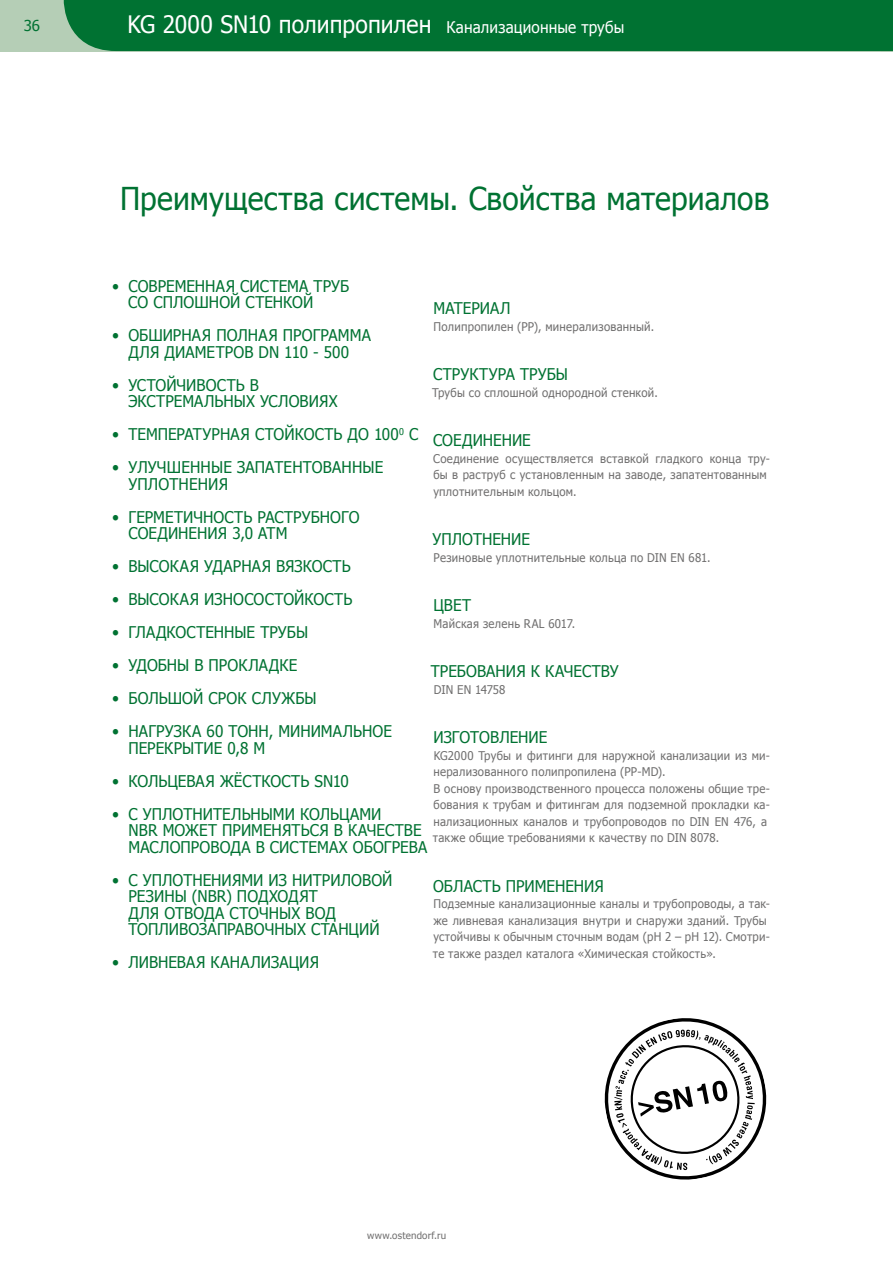
<style>
.page{position:relative;width:893px;height:1263px;background:#fff}
.page>*{position:absolute;margin:0;border:0;box-sizing:border-box;transform-origin:0 0}
.t1{font:31.5px "Tahoma";letter-spacing:.005em;color:#007232;scale:.95 1}
.t2{font:24px "Tahoma";letter-spacing:.005em;color:#fff;scale:.95 1}
.t3{font:16.2px/16.5px "Tahoma";letter-spacing:.005em;color:#007232;scale:.95 1}
.t4{font:15px "Tahoma";color:#007232}
.t5{font:12px/16.5px "Tahoma";letter-spacing:.02em;color:#706f6f;scale:.95 1}
.t6{font:12px "Tahoma";letter-spacing:-.005em;color:#706f6f;scale:.95 1}
.t7{font:9.75px "Tahoma";letter-spacing:.02em;color:#706f6f}
.s1{font-size:16.2px}
</style>
<div class="page">
<svg style="left:604px;top:1018px;width:163px;height:162px"></svg>
<div style="left:0;top:0;width:893px;height:51px;background:#b5ceb6"></div>
<div style="left:64px;top:0;width:829px;height:51px;background:#007232"></div>
<p class="t4" style="left:24px;top:16px;width:18px">36</p>
<h2 class="t2" style="left:128px;top:8px;width:524px">KG 2000 SN10 полипропилен <span class="s1">Канализационные трубы</span></h2>
<h1 class="t1" style="left:120px;top:178px;width:685px">Преимущества системы. Свойства материалов</h1>
<h3 class="t3" style="left:128px;top:277px;width:234px;text-indent:-16px">• СОВРЕМЕННАЯ СИСТЕМА ТРУБ<br>СО СПЛОШНОЙ СТЕНКОЙ</h3>
<h3 class="t3" style="left:112px;top:326px;width:274px;text-align:center">• ОБШИРНАЯ ПОЛНАЯ ПРОГРАММА<br>ДЛЯ ДИАМЕТРОВ DN 110 - 500</h3>
<h3 class="t3" style="left:128px;top:376px;width:222px;text-indent:-16px">• УСТОЙЧИВОСТЬ В<br>ЭКСТРЕМАЛЬНЫХ УСЛОВИЯХ</h3>
<h3 class="t3" style="left:112px;top:425px;width:324px">• ТЕМПЕРАТУРНАЯ СТОЙКОСТЬ ДО 100<sup>0</sup> С</h3>
<h3 class="t3" style="left:128px;top:458px;width:270px;text-indent:-16px">• УЛУЧШЕННЫЕ ЗАПАТЕНТОВАННЫЕ<br>УПЛОТНЕНИЯ</h3>
<h3 class="t3" style="left:128px;top:508px;width:245px;text-indent:-16px">• ГЕРМЕТИЧНОСТЬ РАСТРУБНОГО<br>СОЕДИНЕНИЯ 3,0 АТМ</h3>
<h3 class="t3" style="left:112px;top:557px;width:253px">• ВЫСОКАЯ УДАРНАЯ ВЯЗКОСТЬ</h3>
<h3 class="t3" style="left:112px;top:590px;width:254px">• ВЫСОКАЯ ИЗНОСОСТОЙКОСТЬ</h3>
<h3 class="t3" style="left:112px;top:623px;width:208px">• ГЛАДКОСТЕННЫЕ ТРУБЫ</h3>
<h3 class="t3" style="left:112px;top:656px;width:196px">• УДОБНЫ В ПРОКЛАДКЕ</h3>
<h3 class="t3" style="left:112px;top:689px;width:217px">• БОЛЬШОЙ СРОК СЛУЖБЫ</h3>
<h3 class="t3" style="left:128px;top:722px;width:279px;text-indent:-16px">• НАГРУЗКА 60 ТОНН, МИНИМАЛЬНОЕ<br>ПЕРЕКРЫТИЕ 0,8 М</h3>
<h3 class="t3" style="left:112px;top:772px;width:251px">• КОЛЬЦЕВАЯ ЖЁСТКОСТЬ SN10</h3>
<h3 class="t3" style="left:128px;top:805px;width:316px;text-indent:-16px">• C УПЛОТНИТЕЛЬНЫМИ КОЛЬЦАМИ<br>NBR МОЖЕТ ПРИМЕНЯТЬСЯ В КАЧЕСТВЕ<br>МАСЛОПРОВОДА В СИСТЕМАХ ОБОГРЕВА</h3>
<h3 class="t3" style="left:128px;top:871px;width:279px;text-indent:-16px">• С УПЛОТНЕНИЯМИ ИЗ НИТРИЛОВОЙ<br>РЕЗИНЫ (NBR) ПОДХОДЯТ<br>ДЛЯ ОТВОДА СТОЧНЫХ ВОД<br>ТОПЛИВОЗАПРАВОЧНЫХ СТАНЦИЙ</h3>
<h3 class="t3" style="left:112px;top:953px;width:219px">• ЛИВНЕВАЯ КАНАЛИЗАЦИЯ</h3>
<h3 class="t3" style="left:433px;top:299px;width:83px">МАТЕРИАЛ</h3>
<p class="t5" style="left:434px;top:318px;width:234px">Полипропилен (PP), минерализованный.</p>
<h3 class="t3" style="left:433px;top:365px;width:143px">СТРУКТУРА ТРУБЫ</h3>
<p class="t5" style="left:432px;top:384px;width:239px">Трубы со сплошной однородной стенкой.</p>
<h3 class="t3" style="left:433px;top:431px;width:105px">СОЕДИНЕНИЕ</h3>
<p class="t5" style="left:433px;top:450px;width:356px">Соединение осуществляется вставкой гладкого конца тру&shy;бы в раструб с установленным на заводе, запатентованным уплотнительным кольцом.</p>
<h3 class="t3" style="left:432px;top:530px;width:104px">УПЛОТНЕНИЕ</h3>
<p class="t5" style="left:434px;top:549px;width:293px">Резиновые уплотнительные кольца по DIN EN 681.</p>
<h3 class="t3" style="left:433px;top:596px;width:41px">ЦВЕТ</h3>
<p class="t5" style="left:434px;top:615px;width:151px">Майская зелень RAL 6017.</p>
<h3 class="t3" style="left:431px;top:662px;width:199px">ТРЕБОВАНИЯ К КАЧЕСТВУ</h3>
<p class="t6" style="left:434px;top:681px;width:77px">DIN EN 14758</p>
<h3 class="t3" style="left:433px;top:728px;width:121px">ИЗГОТОВЛЕНИЕ</h3>
<p class="t5" style="left:433px;top:747px;width:356px">KG2000 Трубы и фитинги для наружной канализации из ми&shy;нерализованного полипропилена (PP-MD).<br>В основу производственного процесса положены общие тре&shy;бования к трубам и фитингам для подземной прокладки ка&shy;нализационных каналов и трубопроводов по DIN EN 476, а также общие требованиями к качеству по DIN 8078.</p>
<h3 class="t3" style="left:433px;top:877px;width:181px">ОБЛАСТЬ ПРИМЕНЕНИЯ</h3>
<p class="t5" style="left:433px;top:895px;width:356px">Подземные канализационные каналы и трубопроводы, а так&shy;же ливневая канализация внутри и снаружи зданий. Трубы устойчивы к обычным сточным водам (pH 2 – pH 12). Смотри&shy;те также раздел каталога «Химическая стойкость».</p>
<p class="t7" style="left:367px;top:1228px;width:81px">www.ostendorf.ru</p>
</div>
